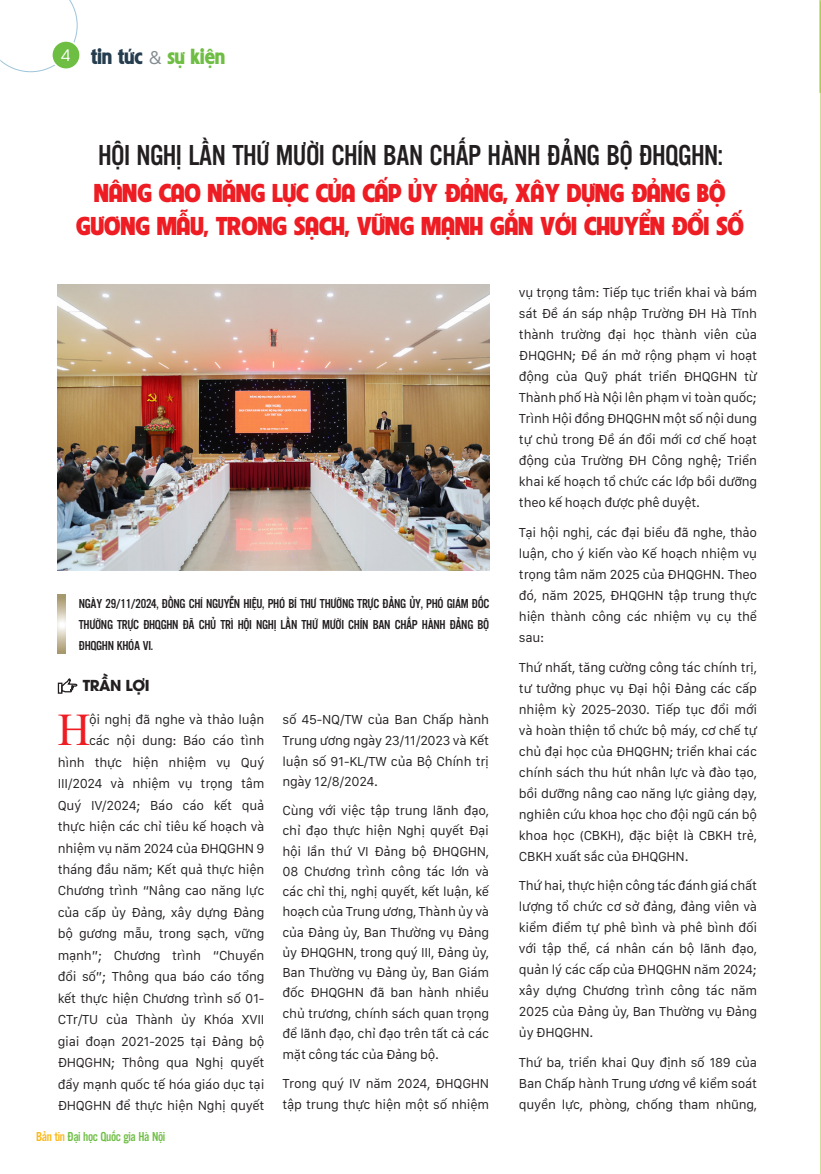
<style>
.page{position:relative;width:821px;height:1174px;background:#fff}
.page>*{position:absolute;margin:0;border:0;box-sizing:border-box;transform-origin:0 0}
.t1{font:45.15px "Times New Roman";color:#ee1d23}
.t2{font:30px "UTM Alter Gothic";letter-spacing:-.02em;color:#231f20}
.t3{font:23.1px/33px "UTM American Sans";color:#ee1d23;text-align:center}
.t4{font:19.5px "UTM American Sans";color:#253d4e}
.t5{font:15.6px "UTM Avo";color:#fff;scale:1.05 1}
.t6{font:700 15px "UTM Avo";letter-spacing:-.025em;color:#231f20}
.t7{font:13.5px/21px "San Francisco Text";letter-spacing:-.02em;color:#231f20;text-align:justify}
.t8{font:13.5px/21px "UTM Alter Gothic";letter-spacing:-.025em;color:#231f20;text-align:justify}
.t9{font:13.5px "UTM Alter Gothic";letter-spacing:-.03em;color:#6fbe44}
.s1{font-family:"San Francisco Text";color:#838c91}
.s2{color:#6fbe44}
.s3{color:#fcb814}
</style>
<div class="page">
<svg style="left:0;top:0;width:77px;height:72px"></svg>
<div style="left:52px;top:41px;width:28px;height:28px;background:#6fbe44;border-radius:50%"></div>
<div style="left:51px;top:40px;width:30px;height:30px;border:2px solid #fff;border-radius:50%"></div>
<hr style="left:819px;top:0;width:1px;height:93px;background:#93be19">
<hr style="left:820px;top:1px;width:1px;height:1173px;background:#93be19">
<img style="left:58px;top:284px;width:431px;height:286px">
<svg style="left:57px;top:595px;width:9px;height:59px"></svg>
<svg style="left:62px;top:678px;width:16px;height:15px"></svg>
<div style="left:58px;top:682px;width:4px;height:11px;border:1px solid #231f20"></div>
<p class="t5" style="left:61px;top:44px;width:10px">4</p>
<p class="t4" style="left:91px;top:41px;width:136px">tin tức <span class="s1">&amp;</span> <span class="s2">sự kiện</span></p>
<p class="t2" style="left:98px;top:135px;width:626px">HỘI NGHỊ LẦN THỨ MƯỜI CHÍN BAN CHẤP HÀNH ĐẢNG BỘ ĐHQGHN:</p>
<p class="t3" style="left:76px;top:174px;width:669px">NÂNG CAO NĂNG LỰC CỦA CẤP ỦY ĐẢNG, XÂY DỰNG ĐẢNG BỘ<br>GƯƠNG MẪU, TRONG SẠCH, VỮNG MẠNH GẮN VỚI CHUYỂN ĐỔI SỐ</p>
<p class="t8" style="left:79px;top:592px;width:412px">NGÀY 29/11/2024, ĐỒNG CHÍ NGUYỄN HIỆU, PHÓ BÍ THƯ THƯỜNG TRỰC ĐẢNG ỦY, PHÓ GIÁM ĐỐC THƯỜNG TRỰC ĐHQGHN ĐÃ CHỦ TRÌ HỘI NGHỊ LẦN THỨ MƯỜI CHÍN BAN CHẤP HÀNH ĐẢNG BỘ ĐHQGHN KHÓA VI.</p>
<p class="t6" style="left:83px;top:673px;width:68px">TRẦN LỢI</p>
<p class="t7" style="left:58px;top:708px;width:208px;line-height:21.5px;text-align:right">ội nghị đã nghe và thảo luận<br>các nội dung: Báo cáo tình<br>hình thực hiện nhiệm vụ Quý<br>III/2024 và nhiệm vụ trọng tâm<br>Quý IV/2024; Báo cáo kết quả thực hiện các chỉ tiêu kế hoạch và nhiệm vụ năm 2024 của ĐHQGHN 9 tháng đầu năm; Kết quả thực hiện<br>Chương trình “Nâng cao năng lực của cấp ủy Đảng, xây dựng Đảng bộ gương mẫu, trong sạch, vững mạnh”; Chương trình “Chuyển đổi số”; Thông qua báo cáo tổng kết thực hiện Chương trình số 01-<br>CTr/TU của Thành ủy Khóa XVII giai đoạn 2021-2025 tại Đảng bộ<br>ĐHQGHN; Thông qua Nghị quyết đẩy mạnh quốc tế hóa giáo dục tại<br>ĐHQGHN để thực hiện Nghị quyết</p>
<p class="t7" style="left:282px;top:709px;width:208px">số 45-NQ/TW của Ban Chấp hành Trung ương ngày 23/11/2023 và Kết luận số 91-KL/TW của Bộ Chính trị ngày 12/8/2024.</p>
<p class="t1" style="left:58px;top:698px;width:34px">H</p>
<p class="t7" style="left:282px;top:800px;width:208px;line-height:20.2px">Cùng với việc tập trung lãnh đạo, chỉ đạo thực hiện Nghị quyết Đại hội lần thứ VI Đảng bộ ĐHQGHN, 08 Chương trình công tác lớn và các chỉ thị, nghị quyết, kết luận, kế hoạch của Trung ương, Thành ủy và của Đảng ủy, Ban Thường vụ Đảng ủy ĐHQGHN, trong quý III, Đảng ủy, Ban Thường vụ Đảng ủy, Ban Giám đốc ĐHQGHN đã ban hành nhiều chủ trương, chính sách quan trọng để lãnh đạo, chỉ đạo trên tất cả các mặt công tác của Đảng bộ.</p>
<p class="t7" style="left:282px;top:1072px;width:208px">Trong quý IV năm 2024, ĐHQGHN tập trung thực hiện một số nhiệm</p>
<p class="t9" style="left:36px;top:1127px;width:131px"><span class="s3">Bản tin</span> Đại học Quốc gia Hà Nội</p>
<p class="t7" style="left:519px;top:282px;width:240px">vụ trọng tâm: Tiếp tục triển khai và bám sát Đề án sáp nhập Trường ĐH Hà Tĩnh thành trường đại học thành viên của ĐHQGHN; Đề án mở rộng phạm vi hoạt động của Quỹ phát triển ĐHQGHN từ Thành phố Hà Nội lên phạm vi toàn quốc; Trình Hội đồng ĐHQGHN một số nội dung tự chủ trong Đề án đổi mới cơ chế hoạt động của Trường ĐH Công nghệ; Triển khai kế hoạch tổ chức các lớp bồi dưỡng theo kế hoạch được phê duyệt.</p>
<p class="t7" style="left:519px;top:521px;width:240px">Tại hội nghị, các đại biểu đã nghe, thảo luận, cho ý kiến vào Kế hoạch nhiệm vụ trọng tâm năm 2025 của ĐHQGHN. Theo đó, năm 2025, ĐHQGHN tập trung thực hiện thành công các nhiệm vụ cụ thể sau:</p>
<p class="t7" style="left:519px;top:656px;width:240px">Thứ nhất, tăng cường công tác chính trị, tư tưởng phục vụ Đại hội Đảng các cấp nhiệm kỳ 2025-2030. Tiếp tục đổi mới và hoàn thiện tổ chức bộ máy, cơ chế tự chủ đại học của ĐHQGHN; triển khai các chính sách thu hút nhân lực và đào tạo, bồi dưỡng nâng cao năng lực giảng dạy, nghiên cứu khoa học cho đội ngũ cán bộ khoa học (CBKH), đặc biệt là CBKH trẻ, CBKH xuất sắc của ĐHQGHN.</p>
<p class="t7" style="left:519px;top:874px;width:240px">Thứ hai, thực hiện công tác đánh giá chất lượng tổ chức cơ sở đảng, đảng viên và kiểm điểm tự phê bình và phê bình đối với tập thể, cá nhân cán bộ lãnh đạo, quản lý các cấp của ĐHQGHN năm 2024; xây dựng Chương trình công tác năm 2025 của Đảng ủy, Ban Thường vụ Đảng ủy ĐHQGHN.</p>
<p class="t7" style="left:519px;top:1051px;width:240px">Thứ ba, triển khai Quy định số 189 của Ban Chấp hành Trung ương về kiểm soát quyền lực, phòng, chống tham nhũng,</p>
</div>
